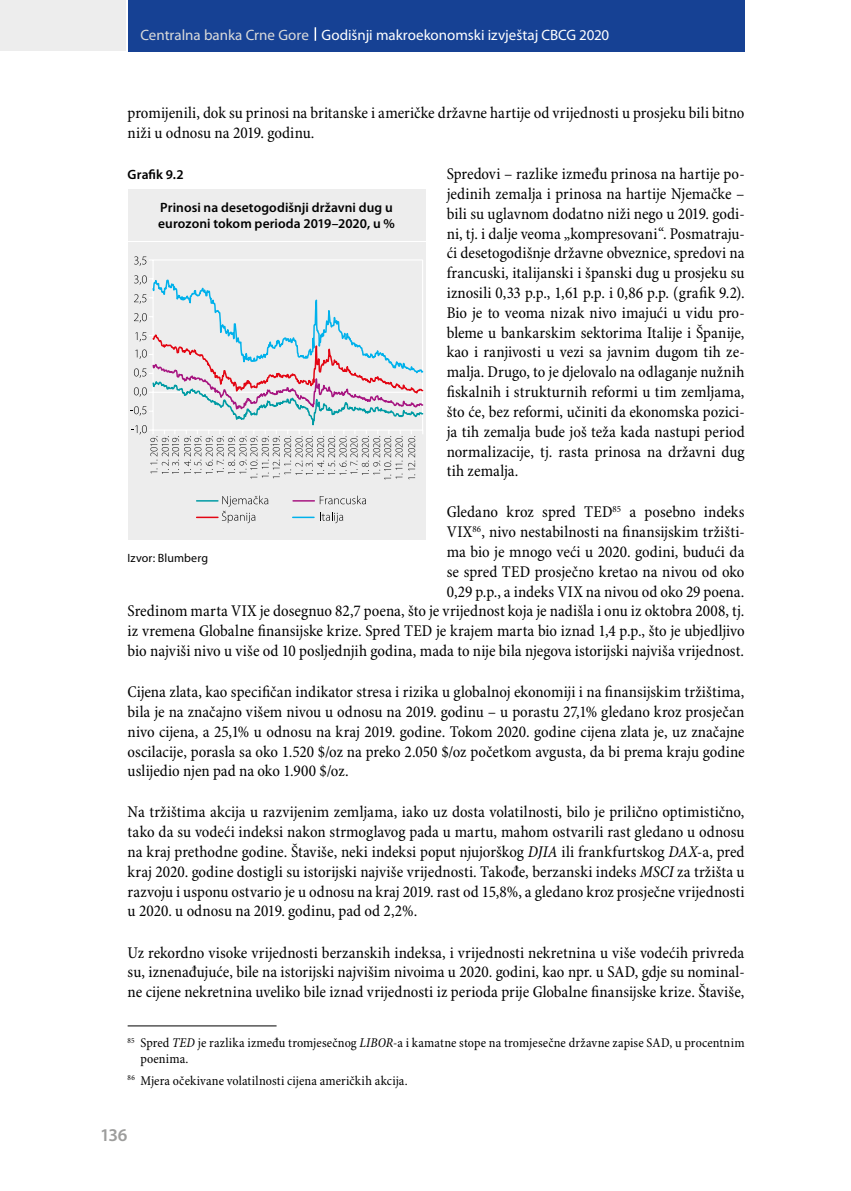
<style>
.page{position:relative;width:851px;height:1191px;background:#fff}
.page>*{position:absolute;margin:0;border:0;box-sizing:border-box;transform-origin:0 0}
.t1{font:600 18px "Myriad Pro";color:#9d9d9c}
.t2{font:condensed 16.5px/19.8px "Minion Pro";color:#000;text-align:justify}
.t3{font:15px "Myriad Pro";color:#fff}
.t4{font:condensed 13.5px/16.2px "Minion Pro";letter-spacing:.01em;color:#000}
.t5{font:600 13.5px/16.2px "Myriad Pro";letter-spacing:.005em;color:#000}
.t6{font:12px "Myriad Pro";letter-spacing:.01em;color:#000}
.s1{color:#dadada}
.s2{font-style:italic}
</style>
<div class="page">
<div style="left:0;top:0;width:125px;height:51px;background:#ededed"></div>
<div style="left:128px;top:0;width:616px;height:51px;background:#164194"></div>
<svg style="left:314px;top:27px;width:2px;height:14px"></svg>
<hr style="left:128px;top:1025px;width:148px;height:1px;background:#000">
<div style="left:128px;top:242px;width:297px;height:298px;background:#ededed"></div>
<div style="left:128px;top:189px;width:297px;height:51px;background:#ededed"></div>
<svg style="left:293px;top:500px;width:21px;height:1px"></svg>
<svg style="left:320px;top:495px;width:46px;height:9px"></svg>
<svg style="left:197px;top:495px;width:71px;height:28px"></svg>
<hr style="left:293px;top:516px;width:21px;height:2px;background:#00b1eb">
<svg style="left:320px;top:512px;width:23px;height:11px"></svg>
<svg style="left:130px;top:256px;width:293px;height:223px"></svg>
<p class="t3" style="left:140px;top:25px;width:470px"><span class="s1">Centralna banka Crne Gore</span> Godišnji makroekonomski izvještaj CBCG 2020</p>
<p class="t2" style="left:128px;top:104px;width:618px">promijenili, dok su prinosi na britanske i američke državne hartije od vrijednosti u prosjeku bili bitno niži u odnosu na 2019. godinu.</p>
<p class="t2" style="left:446px;top:165px;width:299px">Spredovi – razlike između prinosa na hartije po&shy;jedinih zemalja i prinosa na hartije Njemačke – bili su uglavnom dodatno niži nego u 2019. godi&shy;ni, tj. i dalje veoma „kompresovani“. Posmatraju&shy;ći desetogodišnje državne obveznice, spredovi na francuski, italijanski i španski dug u prosjeku su iznosili 0,33 p.p., 1,61 p.p. i 0,86 p.p. (grafik 9.2).<br>Bio je to veoma nizak nivo imajući u vidu pro&shy;bleme u bankarskim sektorima Italije i Španije, kao i ranjivosti u vezi sa javnim dugom tih ze&shy;malja. Drugo, to je djelovalo na odlaganje nužnih fiskalnih i strukturnih reformi u tim zemljama, što će, bez reformi, učiniti da ekonomska pozici&shy;ja tih zemalja bude još teža kada nastupi period normalizacije, tj. rasta prinosa na državni dug tih zemalja.</p>
<p class="t2" style="left:128px;top:503px;width:618px;text-align:right">Gledano kroz spred TED<sup>85</sup> a posebno indeks<br>VIX<sup>86</sup>, nivo nestabilnosti na finansijskim tržišti-<br>ma bio je mnogo veći u 2020. godini, budući da<br>se spred TED prosječno kretao na nivou od oko<br>0,29 p.p., a indeks VIX na nivou od oko 29 poena.<br>Sredinom marta VIX je dosegnuo 82,7 poena, što je vrijednost koja je nadišla i onu iz oktobra 2008, tj. iz vremena Globalne finansijske krize. Spred TED je krajem marta bio iznad 1,4 p.p., što je ubjedljivo bio najviši nivo u više od 10 posljednjih godina, mada to nije bila njegova istorijski najviša vrijednost.</p>
<p class="t2" style="left:128px;top:682px;width:618px">Cijena zlata, kao specifičan indikator stresa i rizika u globalnoj ekonomiji i na finansijskim tržištima, bila je na značajno višem nivou u odnosu na 2019. godinu – u porastu 27,1% gledano kroz prosječan nivo cijena, a 25,1% u odnosu na kraj 2019. godine. Tokom 2020. godine cijena zlata je, uz značajne oscilacije, porasla sa oko 1.520 $/oz na preko 2.050 $/oz početkom avgusta, da bi prema kraju godine uslijedio njen pad na oko 1.900 $/oz.</p>
<p class="t2" style="left:128px;top:803px;width:618px">Na tržištima akcija u razvijenim zemljama, iako uz dosta volatilnosti, bilo je prilično optimistično, tako da su vodeći indeksi nakon strmoglavog pada u martu, mahom ostvarili rast gledano u odnosu na kraj prethodne godine. Štaviše, neki indeksi poput njujorškog <span class="s2">DJIA</span> ili frankfurtskog <span class="s2">DAX</span>-a, pred kraj 2020. godine dostigli su istorijski najviše vrijednosti. Takođe, berzanski indeks <span class="s2">MSCI</span> za tržišta u razvoju i usponu ostvario je u odnosu na kraj 2019. rast od 15,8%, a gledano kroz prosječne vrijednosti u 2020. u odnosu na 2019. godinu, pad od 2,2%.</p>
<p class="t2" style="left:128px;top:943px;width:618px">Uz rekordno visoke vrijednosti berzanskih indeksa, i vrijednosti nekretnina u više vodećih privreda su, iznenađujuće, bile na istorijski najvišim nivoima u 2020. godini, kao npr. u SAD, gdje su nominal&shy;ne cijene nekretnina uveliko bile iznad vrijednosti iz perioda prije Globalne finansijske krize. Štaviše,</p>
<p class="t4" style="left:140px;top:1035px;width:605px;text-indent:-13px"><sup>85</sup> Spred <span class="s2">TED</span> je razlika između tromjesečnog <span class="s2">LIBOR</span>-a i kamatne stope na tromjesečne državne zapise SAD, u procentnim poenima.</p>
<p class="t4" style="left:128px;top:1072px;width:281px"><sup>86</sup> Mjera očekivane volatilnosti cijena američkih akcija.</p>
<p class="t5" style="left:128px;top:166px;width:58px">Grafik 9.2</p>
<p class="t5" style="left:158px;top:199px;width:238px">Prinosi na desetogodišnji državni dug u eurozoni tokom perioda 2019–2020, u %</p>
<p class="t6" style="left:128px;top:550px;width:82px">Izvor: Blumberg</p>
<p class="t1" style="left:100px;top:1123px;width:29px">136</p>
</div>
